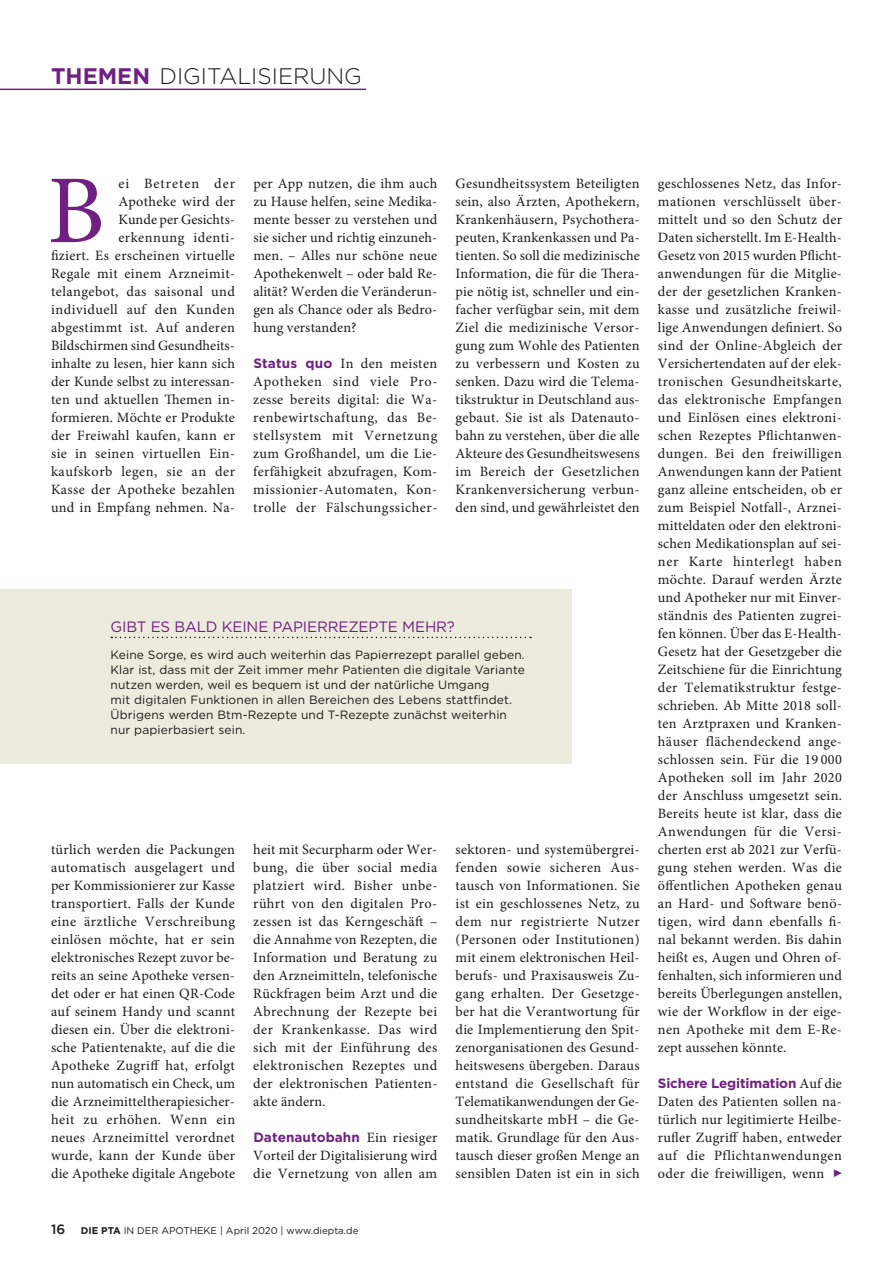
<style>
.page{position:relative;width:893px;height:1263px;background:#fff}
.page>*{position:absolute;margin:0;border:0;box-sizing:border-box;transform-origin:0 0}
.t1{font:97.35px "Minion Pro";color:#6f2082}
.t2{font:300 22.5px "Gotham";color:#1a1a18}
.t3{font:15px "Gotham";letter-spacing:-.01em;color:#6f2082}
.t4{font:14.25px/18px "Minion Pro";letter-spacing:.02em;color:#1a1a18;text-align:justify}
.t5{font:700 13.5px "Gotham";letter-spacing:-.015em;color:#6f2082}
.t6{font:700 13.5px "Gotham";letter-spacing:.005em;color:#6f2082}
.t7{font:12px/15px "Gotham";letter-spacing:.01em;color:#1a1a18}
.t8{font:9.75px "Gotham";color:#1a1a18}
.s1{font-weight:700;color:#6f2082}
.s2{font-family:"Gotham";font-weight:700;font-size:13.5px;color:#6f2082}
.s3{font-family:"Minion Pro";font-weight:400;font-size:14.25px;color:#1a1a18}
.s4{font-weight:500;font-size:13.5px}
.s5{font-weight:700}
</style>
<div class="page">
<hr style="left:0;top:89px;width:366px;height:1px;background:#6f2082">
<hr style="left:892px;top:0;width:1px;height:1094px;background:#eaf2ea">
<img style="left:892px;top:422px;width:1px;height:265px">
<svg style="left:892px;top:687px;width:1px;height:407px"></svg>
<svg style="left:892px;top:0;width:1px;height:318px"></svg>
<div style="left:0;top:590px;width:571px;height:174px;background:#edebdd"></div>
<svg style="left:111px;top:637px;width:420px;height:1px"></svg>
<h2 class="t2" style="left:51px;top:62px;width:312px"><span class="s1">THEMEN</span> DIGITALISIERUNG</h2>
<p class="t4" style="left:51px;top:175px;width:186px;text-align:right">ei Betreten der<br>Apotheke wird der<br>Kunde per Gesichts&shy;erkennung identi-<br>fiziert. Es erscheinen virtuelle<br>Regale mit einem Arzneimit&shy;telangebot, das saisonal und individuell auf den Kunden abgestimmt ist. Auf anderen<br>Bildschirmen sind Gesundheits&shy;inhalte zu lesen, hier kann sich der Kunde selbst zu interessan&shy;ten und aktuellen Themen in&shy;formieren. Möchte er Produkte der Freiwahl kaufen, kann er sie in seinen virtuellen Ein&shy;kaufskorb legen, sie an der<br>Kasse der Apotheke bezahlen und in Empfang nehmen. Na-</p>
<h1 class="t1" style="left:48px;top:146px;width:59px">B</h1>
<p class="t4" style="left:253px;top:175px;width:186px">per App nutzen, die ihm auch zu Hause helfen, seine Medika&shy;mente besser zu verstehen und sie sicher und richtig einzuneh&shy;men. – Alles nur schöne neue Apothekenwelt – oder bald Re&shy;alität? Werden die Veränderun&shy;gen als Chance oder als Bedro&shy;hung verstanden?</p>
<p class="t4" style="left:253px;top:355px;width:186px"><span class="s2">Status quo</span> In den meisten Apotheken sind viele Pro&shy;zesse bereits digital: die Wa&shy;renbewirtschaftung, das Be&shy;stellsystem mit Vernetzung zum Großhandel, um die Lie&shy;ferfähigkeit abzufragen, Kom&shy;missionier-Automaten, Kon&shy;trolle der Fälschungssicher-</p>
<p class="t4" style="left:456px;top:175px;width:186px">Gesundheitssystem Beteiligten sein, also Ärzten, Apothekern, Krankenhäusern, Psychothera&shy;peuten, Krankenkassen und Pa&shy;tienten. So soll die medizinische Information, die für die Thera&shy;pie nötig ist, schneller und ein&shy;facher verfügbar sein, mit dem Ziel die medizinische Versor&shy;gung zum Wohle des Patienten zu verbessern und Kosten zu senken. Dazu wird die Telema&shy;tikstruktur in Deutschland aus&shy;gebaut. Sie ist als Datenauto&shy;bahn zu verstehen, über die alle Akteure des Gesundheitswesens im Bereich der Gesetzlichen Krankenversicherung verbun&shy;den sind, und gewährleistet den</p>
<p class="t3" style="left:111px;top:617px;width:346px">GIBT ES BALD KEINE PAPIERREZEPTE MEHR?</p>
<p class="t7" style="left:111px;top:647px;width:416px">Keine Sorge, es wird auch weiterhin das Papierrezept parallel geben.<br>Klar ist, dass mit der Zeit immer mehr Patienten die digitale Variante nutzen werden, weil es bequem ist und der natürliche Umgang<br>mit digitalen Funktionen in allen Bereichen des Lebens stattfindet.<br>Übrigens werden Btm-Rezepte und T-Rezepte zunächst weiterhin nur papierbasiert sein.</p>
<p class="t4" style="left:51px;top:841px;width:186px">türlich werden die Packungen automatisch ausgelagert und per Kommissionierer zur Kasse transportiert. Falls der Kunde eine ärztliche Verschreibung einlösen möchte, hat er sein elektronisches Rezept zuvor be&shy;reits an seine Apotheke versen&shy;det oder er hat einen QR-Code auf seinem Handy und scannt diesen ein. Über die elektroni&shy;sche Patientenakte, auf die die Apotheke Zugriff hat, erfolgt nun automatisch ein Check, um die Arzneimitteltherapiesicher&shy;heit zu erhöhen. Wenn ein neues Arzneimittel verordnet wurde, kann der Kunde über die Apotheke digitale Angebote</p>
<p class="t4" style="left:253px;top:841px;width:186px">heit mit Securpharm oder Wer&shy;bung, die über social media platziert wird. Bisher unbe&shy;rührt von den digitalen Pro&shy;zessen ist das Kerngeschäft – die Annahme von Rezepten, die Information und Beratung zu den Arzneimitteln, telefonische Rückfragen beim Arzt und die Abrechnung der Rezepte bei der Krankenkasse. Das wird sich mit der Einführung des elektronischen Rezeptes und der elektronischen Patienten&shy;akte ändern.</p>
<p class="t6" style="left:253px;top:1128px;width:186px">Datenautobahn <span class="s3">Ein riesiger</span></p>
<p class="t4" style="left:253px;top:1147px;width:186px">Vorteil der Digitalisierung wird die Vernetzung von allen am</p>
<p class="t8" style="left:51px;top:1224px;width:309px"><span class="s4">16</span> <span class="s5">DIE PTA</span> IN DER APOTHEKE | April 2020 | www.diepta.de</p>
<p class="t4" style="left:456px;top:841px;width:186px">sektoren- und systemübergrei&shy;fenden sowie sicheren Aus&shy;tausch von Informationen. Sie ist ein geschlossenes Netz, zu dem nur registrierte Nutzer (Personen oder Institutionen) mit einem elektronischen Heil&shy;berufs- und Praxisausweis Zu&shy;gang erhalten. Der Gesetzge&shy;ber hat die Verantwortung für die Implementierung den Spit&shy;zenorganisationen des Gesund&shy;heitswesens übergeben. Daraus entstand die Gesellschaft für Telematikanwendungen der Ge&shy;sundheitskarte mbH – die Ge&shy;matik. Grundlage für den Aus&shy;tausch dieser großen Menge an sensiblen Daten ist ein in sich</p>
<p class="t4" style="left:658px;top:175px;width:186px;text-align:left">geschlossenes Netz, das Infor&shy;mationen verschlüsselt über&shy;mittelt und so den Schutz der<br>Daten sicherstellt. Im E-Health-<br>Gesetz von 2015 wurden Pflicht&shy;anwendungen für die Mitglie&shy;der der gesetzlichen Kranken&shy;kasse und zusätzliche freiwil&shy;lige Anwendungen definiert. So sind der Online-Abgleich der<br>Versichertendaten auf der elek&shy;tronischen Gesundheitskarte, das elektronische Empfangen und Einlösen eines elektroni&shy;schen Rezeptes Pflichtanwen&shy;dungen. Bei den freiwilligen<br>Anwendungen kann der Patient ganz alleine entscheiden, ob er zum Beispiel Notfall-, Arznei&shy;mitteldaten oder den elektroni&shy;schen Medikationsplan auf sei&shy;ner Karte hinterlegt haben möchte. Darauf werden Ärzte und Apotheker nur mit Einver&shy;ständnis des Patienten zugrei&shy;fen können. Über das E-Health-<br>Gesetz hat der Gesetzgeber die<br>Zeitschiene für die Einrichtung der Telematikstruktur festge&shy;schrieben. Ab Mitte 2018 soll&shy;ten Arztpraxen und Kranken&shy;häuser flächendeckend ange&shy;schlossen sein. Für die 19 000<br>Apotheken soll im Jahr 2020 der Anschluss umgesetzt sein.<br>Bereits heute ist klar, dass die<br>Anwendungen für die Versi&shy;cherten erst ab 2021 zur Verfü&shy;gung stehen werden. Was die öffentlichen Apotheken genau an Hard- und Software benö&shy;tigen, wird dann ebenfalls fi&shy;nal bekannt werden. Bis dahin heißt es, Augen und Ohren of&shy;fenhalten, sich informieren und bereits Überlegungen anstellen, wie der Workflow in der eige&shy;nen Apotheke mit dem E-Re&shy;zept aussehen könnte.</p>
<p class="t5" style="left:658px;top:1074px;width:186px">Sichere Legitimation <span class="s3">Auf die</span></p>
<p class="t4" style="left:658px;top:1093px;width:186px">Daten des Patienten sollen na&shy;türlich nur legitimierte Heilbe&shy;rufler Zugriff haben, entweder auf die Pflichtanwendungen oder die freiwilligen, wenn</p>
</div>
